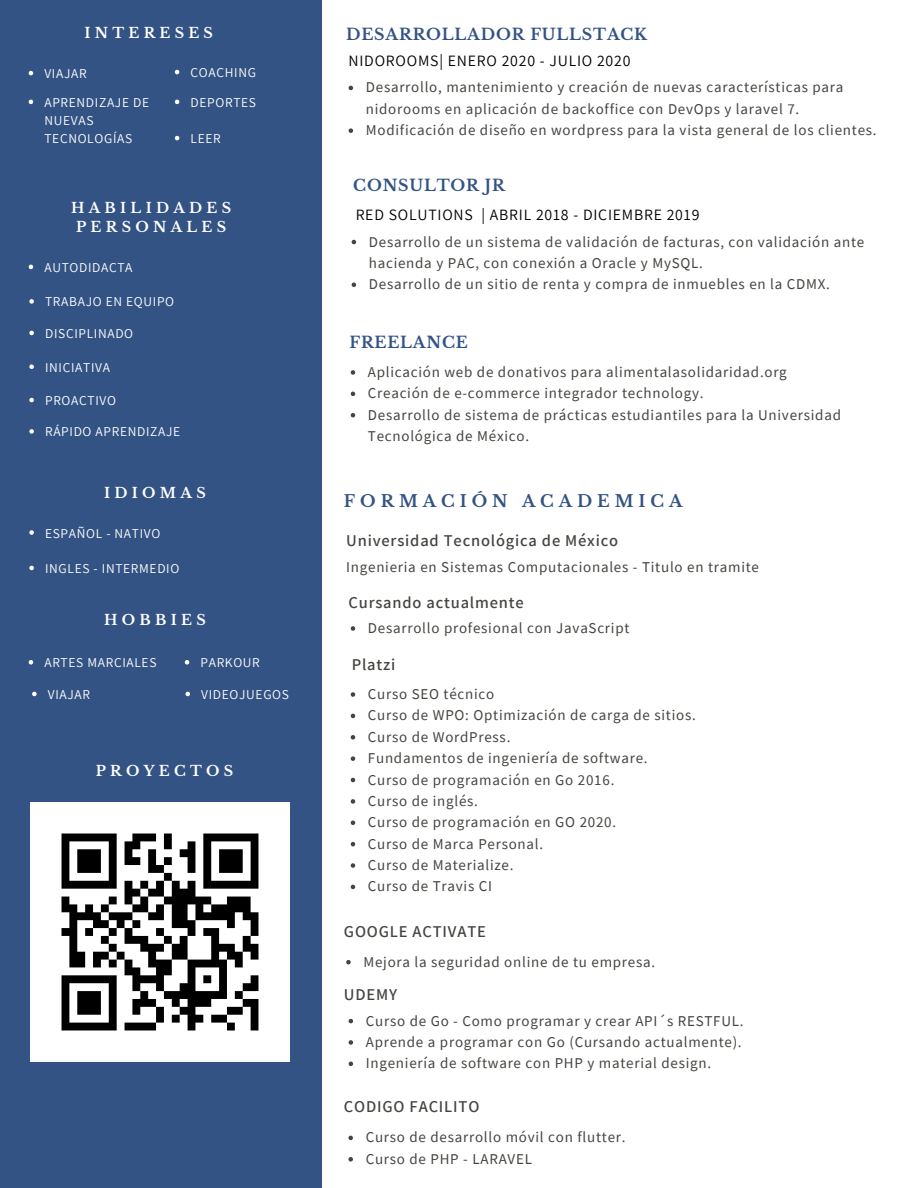
<style>
.page{position:relative;width:918px;height:1188px;background:#fff}
.page>*{position:absolute;margin:0;border:0;box-sizing:border-box;transform-origin:0 0}
.t1{font:600 16.5px "Assistant";letter-spacing:.05em;color:#444440}
.t2{font:700 16.5px "Libre Baskerville";letter-spacing:.3em;color:#335384}
.t3{font:15.75px "Assistant";letter-spacing:.05em;color:#000}
.t4{font:700 15.75px "Libre Baskerville";letter-spacing:.05em;color:#335384}
.t5{font:15px/21.3px "Source Sans Pro";letter-spacing:.05em;color:#444440}
.t6{font:700 14.25px/19.2px "Libre Baskerville";letter-spacing:.3em;color:#fff;text-align:center}
.t7{font:13.5px/18.1px "Assistant";letter-spacing:.05em;color:#fff}
</style>
<div class="page">
<div style="left:0;top:0;width:322px;height:1188px;background:#335384"></div>
<img style="left:30px;top:803px;width:259px;height:259px">
<svg style="left:352px;top:240px;width:4px;height:4px"></svg>
<svg style="left:352px;top:283px;width:4px;height:4px"></svg>
<svg style="left:351px;top:370px;width:4px;height:5px"></svg>
<svg style="left:351px;top:392px;width:4px;height:4px"></svg>
<svg style="left:351px;top:413px;width:4px;height:4px"></svg>
<svg style="left:351px;top:692px;width:4px;height:5px"></svg>
<svg style="left:351px;top:714px;width:4px;height:4px"></svg>
<svg style="left:351px;top:735px;width:4px;height:5px"></svg>
<svg style="left:351px;top:756px;width:4px;height:5px"></svg>
<svg style="left:351px;top:778px;width:4px;height:4px"></svg>
<svg style="left:351px;top:799px;width:4px;height:5px"></svg>
<svg style="left:351px;top:821px;width:4px;height:4px"></svg>
<svg style="left:351px;top:842px;width:4px;height:4px"></svg>
<svg style="left:351px;top:863px;width:4px;height:5px"></svg>
<svg style="left:351px;top:885px;width:4px;height:4px"></svg>
<svg style="left:349px;top:1019px;width:4px;height:4px"></svg>
<svg style="left:349px;top:1040px;width:4px;height:5px"></svg>
<svg style="left:349px;top:1062px;width:4px;height:4px"></svg>
<svg style="left:348px;top:1136px;width:5px;height:4px"></svg>
<svg style="left:348px;top:1157px;width:5px;height:5px"></svg>
<svg style="left:346px;top:960px;width:5px;height:4px"></svg>
<svg style="left:29px;top:530px;width:5px;height:5px"></svg>
<svg style="left:29px;top:566px;width:5px;height:4px"></svg>
<svg style="left:29px;top:660px;width:4px;height:5px"></svg>
<svg style="left:185px;top:660px;width:4px;height:5px"></svg>
<svg style="left:32px;top:692px;width:5px;height:4px"></svg>
<svg style="left:185px;top:692px;width:5px;height:4px"></svg>
<svg style="left:351px;top:626px;width:4px;height:5px"></svg>
<svg style="left:29px;top:265px;width:4px;height:4px"></svg>
<svg style="left:29px;top:299px;width:5px;height:5px"></svg>
<svg style="left:29px;top:331px;width:5px;height:4px"></svg>
<svg style="left:29px;top:364px;width:5px;height:5px"></svg>
<svg style="left:29px;top:398px;width:5px;height:4px"></svg>
<svg style="left:29px;top:429px;width:5px;height:5px"></svg>
<svg style="left:29px;top:71px;width:4px;height:4px"></svg>
<svg style="left:175px;top:136px;width:4px;height:4px"></svg>
<svg style="left:29px;top:100px;width:4px;height:4px"></svg>
<svg style="left:175px;top:70px;width:4px;height:4px"></svg>
<svg style="left:175px;top:100px;width:4px;height:4px"></svg>
<svg style="left:349px;top:86px;width:4px;height:4px"></svg>
<svg style="left:349px;top:128px;width:4px;height:5px"></svg>
<p class="t6" style="left:85px;top:23px;width:130px">INTERESES</p>
<p class="t7" style="left:44px;top:64px;width:44px">VIAJAR</p>
<p class="t7" style="left:191px;top:63px;width:67px">COACHING</p>
<p class="t7" style="left:191px;top:93px;width:67px">DEPORTES</p>
<p class="t7" style="left:44px;top:93px;width:106px">APRENDIZAJE DE<br>NUEVAS<br>TECNOLOGÍAS</p>
<p class="t7" style="left:191px;top:129px;width:32px">LEER</p>
<p class="t6" style="left:71px;top:198px;width:162px">HABILIDADES<br>PERSONALES</p>
<p class="t7" style="left:44px;top:258px;width:90px">AUTODIDACTA</p>
<p class="t7" style="left:45px;top:292px;width:131px">TRABAJO EN EQUIPO</p>
<p class="t7" style="left:45px;top:324px;width:90px">DISCIPLINADO</p>
<p class="t7" style="left:45px;top:358px;width:66px">INICIATIVA</p>
<p class="t7" style="left:45px;top:391px;width:72px">PROACTIVO</p>
<p class="t7" style="left:45px;top:422px;width:137px">RÁPIDO APRENDIZAJE</p>
<p class="t6" style="left:104px;top:483px;width:103px">IDIOMAS</p>
<p class="t7" style="left:45px;top:523px;width:117px">ESPAÑOL - NATIVO</p>
<p class="t7" style="left:45px;top:559px;width:136px">INGLES - INTERMEDIO</p>
<p class="t6" style="left:104px;top:610px;width:103px">HOBBIES</p>
<p class="t7" style="left:44px;top:653px;width:114px">ARTES MARCIALES</p>
<p class="t7" style="left:201px;top:653px;width:61px">PARKOUR</p>
<p class="t7" style="left:48px;top:685px;width:44px">VIAJAR</p>
<p class="t7" style="left:201px;top:685px;width:89px">VIDEOJUEGOS</p>
<p class="t6" style="left:96px;top:762px;width:139px">PROYECTOS</p>
<p class="t4" style="left:346px;top:25px;width:303px">DESARROLLADOR FULLSTACK</p>
<p class="t3" style="left:348px;top:50px;width:283px">NIDOROOMS| ENERO 2020 - JULIO 2020</p>
<p class="t5" style="left:366px;top:76px;width:479px">Desarrollo, mantenimiento y creación de nuevas características para nidorooms en aplicación de backoffice con DevOps y laravel 7.</p>
<p class="t5" style="left:366px;top:119px;width:512px">Modificación de diseño en wordpress para la vista general de los clientes.</p>
<p class="t4" style="left:353px;top:176px;width:153px">CONSULTOR JR</p>
<p class="t3" style="left:356px;top:204px;width:345px">RED SOLUTIONS | ABRIL 2018 - DICIEMBRE 2019</p>
<p class="t5" style="left:369px;top:231px;width:497px">Desarrollo de un sistema de validación de facturas, con validación ante hacienda y PAC, con conexión a Oracle y MySQL.</p>
<p class="t5" style="left:369px;top:273px;width:463px">Desarrollo de un sitio de renta y compra de inmuebles en la CDMX.</p>
<p class="t4" style="left:349px;top:333px;width:120px">FREELANCE</p>
<p class="t5" style="left:368px;top:361px;width:420px">Aplicación web de donativos para alimentalasolidaridad.org</p>
<p class="t5" style="left:368px;top:382px;width:337px">Creación de e-commerce integrador technology.</p>
<p class="t5" style="left:368px;top:404px;width:475px">Desarrollo de sistema de prácticas estudiantiles para la Universidad<br>Tecnológica de México.</p>
<p class="t2" style="left:344px;top:491px;width:340px">FORMACIÓN ACADEMICA</p>
<p class="t1" style="left:346px;top:530px;width:274px">Universidad Tecnológica de México</p>
<p class="t5" style="left:346px;top:556px;width:414px">Ingenieria en Sistemas Computacionales - Titulo en tramite</p>
<p class="t1" style="left:348px;top:591px;width:177px">Cursando actualmente</p>
<p class="t5" style="left:368px;top:617px;width:263px">Desarrollo profesional con JavaScript</p>
<p class="t1" style="left:352px;top:653px;width:45px">Platzi</p>
<p class="t5" style="left:368px;top:683px;width:128px">Curso SEO técnico</p>
<p class="t5" style="left:368px;top:704px;width:329px">Curso de WPO: Optimización de carga de sitios.</p>
<p class="t5" style="left:368px;top:726px;width:144px">Curso de WordPress.</p>
<p class="t5" style="left:368px;top:747px;width:281px">Fundamentos de ingeniería de software.</p>
<p class="t5" style="left:368px;top:769px;width:248px">Curso de programación en Go 2016.</p>
<p class="t5" style="left:368px;top:790px;width:112px">Curso de inglés.</p>
<p class="t5" style="left:368px;top:811px;width:250px">Curso de programación en GO 2020.</p>
<p class="t5" style="left:368px;top:833px;width:177px">Curso de Marca Personal.</p>
<p class="t5" style="left:368px;top:854px;width:147px">Curso de Materialize.</p>
<p class="t5" style="left:368px;top:875px;width:126px">Curso de Travis CI</p>
<p class="t1" style="left:344px;top:921px;width:143px">GOOGLE ACTIVATE</p>
<p class="t5" style="left:363px;top:951px;width:293px">Mejora la seguridad online de tu empresa.</p>
<p class="t1" style="left:344px;top:983px;width:55px">UDEMY</p>
<p class="t5" style="left:366px;top:1010px;width:379px">Curso de Go - Como programar y crear API´s RESTFUL.</p>
<p class="t5" style="left:366px;top:1031px;width:377px">Aprende a programar con Go (Cursando actualmente).</p>
<p class="t5" style="left:366px;top:1052px;width:347px">Ingeniería de software con PHP y material design.</p>
<p class="t1" style="left:344px;top:1095px;width:137px">CODIGO FACILITO</p>
<p class="t5" style="left:366px;top:1126px;width:261px">Curso de desarrollo móvil con flutter.</p>
<p class="t5" style="left:366px;top:1148px;width:168px">Curso de PHP - LARAVEL</p>
</div>
